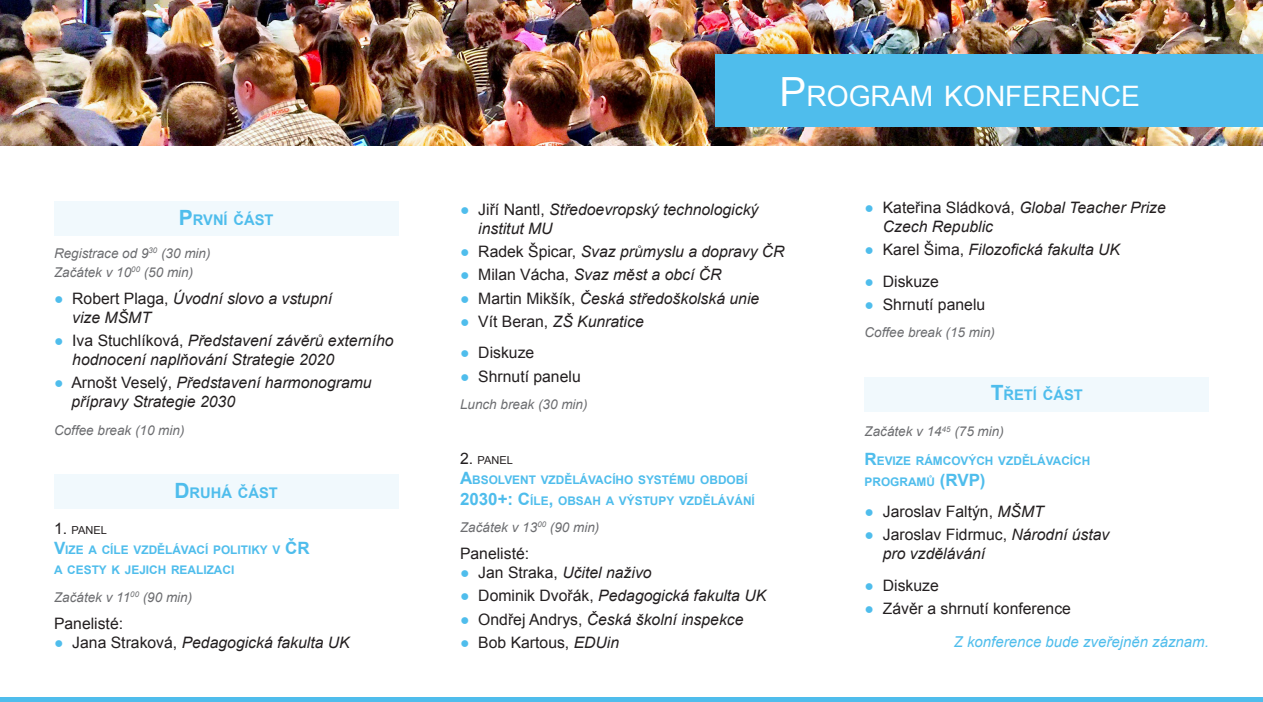
<style>
.page{position:relative;width:1263px;height:702px;background:#fff}
.page>*{position:absolute;margin:0;border:0;box-sizing:border-box;transform-origin:0 0}
.t1{font:28.2px "Arial";color:#fff}
.t2{font:italic 15.75px/18.9px "Arial";color:#231f20}
.t3{font:15.75px "Arial";color:#231f20}
.t4{font:italic 15px "Arial";color:#4fbdec}
.t5{font:700 14.7px "Arial";color:#4fbdec}
.t6{font:italic 13.5px/18.9px "Arial";color:#6c6d70}
.t7{font:700 11.85px/20.4px "Arial";color:#4fbdec}
.t8{font:10.95px "Arial";color:#231f20}
.s1{font-size:21px}
.s2{font-style:normal;color:#4fbdec}
.s3{font-style:normal}
.s4{font-size:15.75px}
.s5{font-size:16.95px}
.s6{font-size:40.2px}
.s7{color:#4fbdec}
.s8{font-style:italic}
</style>
<div class="page">
<div style="left:54px;top:201px;width:344px;height:34px;background:#f1f9fd"></div>
<div style="left:865px;top:378px;width:344px;height:34px;background:#f1f9fd"></div>
<div style="left:54px;top:474px;width:344px;height:34px;background:#f1f9fd"></div>
<img style="left:0;top:0;width:1263px;height:145px">
<div style="left:716px;top:54px;width:547px;height:73px;background:#4fbdec"></div>
<div style="left:0;top:697px;width:1263px;height:5px;background:#4fbdec"></div>
<p class="t5" style="left:179px;top:210px;width:96px"><span class="s1">P</span>RVNÍ ČÁST</p>
<p class="t6" style="left:54px;top:244px;width:158px">Registrace od 9<sup>30</sup> (30 min)<br>Začátek v 10<sup>00</sup> (50 min)</p>
<p class="t2" style="left:72px;top:289px;width:262px;text-indent:-18px"><span class="s2">●</span> <span class="s3">Robert Plaga,</span> Úvodní slovo a vstupní vize MŠMT</p>
<p class="t2" style="left:72px;top:331px;width:323px;text-indent:-18px"><span class="s2">●</span> <span class="s3">Iva Stuchlíková,</span> Představení závěrů externího hodnocení naplňování Strategie 2020</p>
<p class="t2" style="left:71px;top:373px;width:302px;text-indent:-17px"><span class="s2">●</span> <span class="s3">Arnošt Veselý,</span> Představení harmonogramu přípravy Strategie 2030</p>
<p class="t6" style="left:54px;top:420px;width:132px">Coffee break (10 min)</p>
<p class="t5" style="left:174px;top:482px;width:105px"><span class="s1">D</span>RUHÁ ČÁST</p>
<p class="t8" style="left:54px;top:522px;width:54px"><span class="s4">1.</span> PANEL</p>
<p class="t7" style="left:54px;top:540px;width:244px"><span class="s5">V</span>IZE A CÍLE VZDĚLÁVACÍ POLITIKY V <span class="s5">ČR<br></span>A CESTY K JEJICH REALIZACI</p>
<p class="t6" style="left:54px;top:587px;width:140px">Začátek v 11<sup>00</sup> (90 min)</p>
<p class="t3" style="left:54px;top:613px;width:71px">Panelisté:</p>
<p class="t2" style="left:54px;top:633px;width:297px"><span class="s2">●</span> <span class="s3">Jana Straková,</span> Pedagogická fakulta UK</p>
<p class="t1" style="left:780px;top:78px;width:362px"><span class="s6">P</span>ROGRAM KONFERENCE</p>
<p class="t2" style="left:478px;top:200px;width:282px;text-indent:-18px"><span class="s2">●</span> <span class="s3">Jiří Nantl,</span> Středoevropský technologický institut MU</p>
<p class="t2" style="left:460px;top:242px;width:326px"><span class="s2">●</span> <span class="s3">Radek Špicar,</span> Svaz průmyslu a dopravy ČR</p>
<p class="t2" style="left:460px;top:265px;width:263px"><span class="s2">●</span> <span class="s3">Milan Vácha,</span> Svaz měst a obcí ČR</p>
<p class="t2" style="left:460px;top:289px;width:301px"><span class="s2">●</span> <span class="s3">Martin Mikšík,</span> Česká středoškolská unie</p>
<p class="t2" style="left:460px;top:312px;width:185px"><span class="s2">●</span> <span class="s3">Vít Beran,</span> ZŠ Kunratice</p>
<p class="t3" style="left:460px;top:342px;width:76px"><span class="s7">●</span> Diskuze</p>
<p class="t3" style="left:460px;top:365px;width:122px"><span class="s7">●</span> Shrnutí panelu</p>
<p class="t6" style="left:460px;top:395px;width:129px">Lunch break (30 min)</p>
<p class="t8" style="left:460px;top:453px;width:54px"><span class="s4">2.</span> PANEL</p>
<p class="t7" style="left:460px;top:470px;width:296px"><span class="s5">A</span>BSOLVENT VZDĚLÁVACÍHO SYSTÉMU OBDOBÍ<br><span class="s5">2030+: C</span>ÍLE<span class="s5">,</span> OBSAH A VÝSTUPY VZDĚLÁVÁNÍ</p>
<p class="t6" style="left:460px;top:518px;width:141px">Začátek v 13<sup>00</sup> (90 min)</p>
<p class="t3" style="left:460px;top:543px;width:71px">Panelisté:</p>
<p class="t2" style="left:460px;top:563px;width:193px"><span class="s2">●</span> <span class="s3">Jan Straka,</span> Učitel naživo</p>
<p class="t2" style="left:460px;top:586px;width:308px"><span class="s2">●</span> <span class="s3">Dominik Dvořák,</span> Pedagogická fakulta UK</p>
<p class="t2" style="left:460px;top:609px;width:285px"><span class="s2">●</span> <span class="s3">Ondřej Andrys,</span> Česká školní inspekce</p>
<p class="t3" style="left:460px;top:632px;width:161px"><span class="s7">●</span> Bob Kartous, <span class="s8">EDUin</span></p>
<p class="t2" style="left:883px;top:198px;width:285px;text-indent:-18px"><span class="s2">●</span> <span class="s3">Kateřina Sládková,</span> Global Teacher Prize<br>Czech Republic</p>
<p class="t2" style="left:864px;top:240px;width:257px"><span class="s2">●</span> <span class="s3">Karel Šima,</span> Filozofická fakulta UK</p>
<p class="t3" style="left:864px;top:271px;width:76px"><span class="s7">●</span> Diskuze</p>
<p class="t3" style="left:864px;top:294px;width:122px"><span class="s7">●</span> Shrnutí panelu</p>
<p class="t6" style="left:864px;top:323px;width:132px">Coffee break (15 min)</p>
<p class="t5" style="left:991px;top:385px;width:94px"><span class="s1">T</span>ŘETÍ ČÁST</p>
<p class="t6" style="left:864px;top:422px;width:141px">Začátek v 14<sup>45</sup> (75 min)</p>
<p class="t7" style="left:864px;top:451px;width:227px"><span class="s5">R</span>EVIZE RÁMCOVÝCH VZDĚLÁVACÍCH<br>PROGRAMŮ <span class="s5">(RVP)</span></p>
<p class="t3" style="left:864px;top:501px;width:181px"><span class="s7">●</span> Jaroslav Faltýn, <span class="s8">MŠMT</span></p>
<p class="t2" style="left:883px;top:525px;width:228px;text-indent:-18px"><span class="s2">●</span> <span class="s3">Jaroslav Fidrmuc,</span> Národní ústav pro vzdělávání</p>
<p class="t3" style="left:864px;top:575px;width:76px"><span class="s7">●</span> Diskuze</p>
<p class="t3" style="left:864px;top:598px;width:208px"><span class="s7">●</span> Závěr a shrnutí konference</p>
<p class="t4" style="left:954px;top:632px;width:257px">Z konference bude zveřejněn záznam.</p>
</div>
